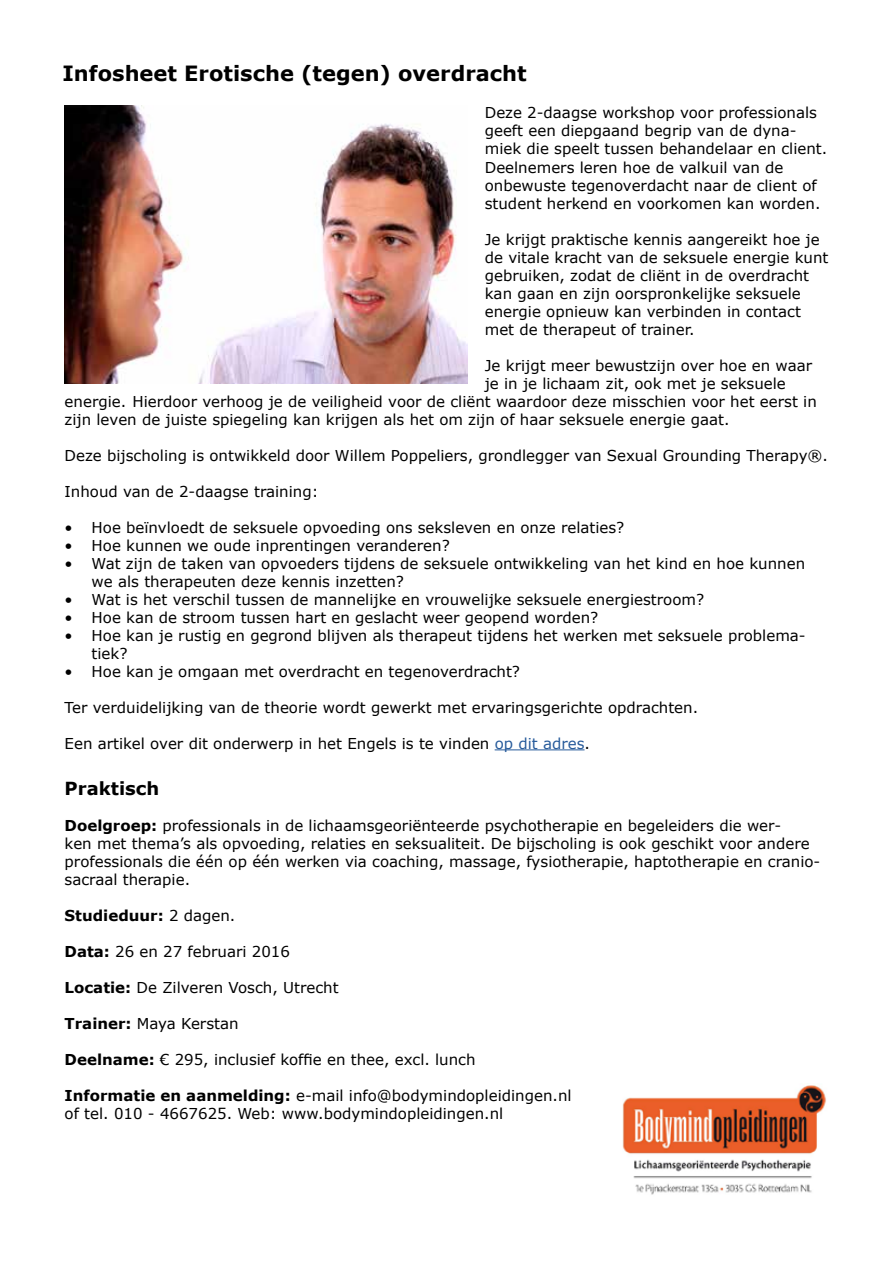
<style>
.page{position:relative;width:893px;height:1263px;background:#fff}
.page>*{position:absolute;margin:0;border:0;box-sizing:border-box;transform-origin:0 0}
.t1{font:700 21px "Verdana";color:#000}
.t2{font:700 18px "Verdana";color:#000}
.t3{font:15px/18px "Verdana";color:#000}
.t4{font:700 15px "Verdana";color:#000}
.s1{color:#275b9b}
.s2{font-weight:700}
.s3{font-weight:400}
</style>
<div class="page">
<hr style="left:495px;top:749px;width:90px;height:1px;background:#275b9b">
<img style="left:622px;top:1085px;width:204px;height:110px">
<img style="left:65px;top:106px;width:403px;height:277px">
<h1 class="t1" style="left:63px;top:58px;width:466px">Infosheet Erotische (tegen) overdracht</h1>
<p class="t3" style="left:485px;top:104px;width:344px">Deze 2-daagse workshop voor professionals geeft een diepgaand begrip van de dyna&shy;miek die speelt tussen behandelaar en client.<br>Deelnemers leren hoe de valkuil van de onbewuste tegenoverdacht naar de client of student herkend en voorkomen kan worden.</p>
<p class="t3" style="left:485px;top:230px;width:345px">Je krijgt praktische kennis aangereikt hoe je de vitale kracht van de seksuele energie kunt gebruiken, zodat de cliënt in de overdracht kan gaan en zijn oorspronkelijke seksuele energie opnieuw kan verbinden in contact met de therapeut of trainer.</p>
<p class="t3" style="left:485px;top:356px;width:329px">Je krijgt meer bewustzijn over hoe en waar</p>
<p class="t3" style="left:485px;top:374px;width:303px">je in je lichaam zit, ook met je seksuele</p>
<p class="t3" style="left:65px;top:392px;width:754px">energie. Hierdoor verhoog je de veiligheid voor de cliënt waardoor deze misschien voor het eerst in</p>
<p class="t3" style="left:65px;top:410px;width:666px">zijn leven de juiste spiegeling kan krijgen als het om zijn of haar seksuele energie gaat.</p>
<p class="t3" style="left:65px;top:446px;width:765px">Deze bijscholing is ontwikkeld door Willem Poppeliers, grondlegger van Sexual Grounding Therapy®.</p>
<p class="t3" style="left:65px;top:482px;width:255px">Inhoud van de 2-daagse training:</p>
<p class="t3" style="left:65px;top:518px;width:561px">• Hoe beïnvloedt de seksuele opvoeding ons seksleven en onze relaties?</p>
<p class="t3" style="left:65px;top:536px;width:387px">• Hoe kunnen we oude inprentingen veranderen?</p>
<p class="t3" style="left:92px;top:554px;width:715px;text-indent:-27px">• Wat zijn de taken van opvoeders tijdens de seksuele ontwikkeling van het kind en hoe kunnen we als therapeuten deze kennis inzetten?</p>
<p class="t3" style="left:65px;top:590px;width:641px">• Wat is het verschil tussen de mannelijke en vrouwelijke seksuele energiestroom?</p>
<p class="t3" style="left:65px;top:608px;width:535px">• Hoe kan de stroom tussen hart en geslacht weer geopend worden?</p>
<p class="t3" style="left:92px;top:626px;width:716px;text-indent:-27px">• Hoe kan je rustig en gegrond blijven als therapeut tijdens het werken met seksuele problema&shy;tiek?</p>
<p class="t3" style="left:65px;top:662px;width:457px">• Hoe kan je omgaan met overdracht en tegenoverdracht?</p>
<p class="t3" style="left:65px;top:698px;width:635px">Ter verduidelijking van de theorie wordt gewerkt met ervaringsgerichte opdrachten.</p>
<p class="t3" style="left:65px;top:734px;width:527px">Een artikel over dit onderwerp in het Engels is te vinden <span class="s1">op dit adres</span>.</p>
<p class="t2" style="left:65px;top:776px;width:96px">Praktisch</p>
<p class="t3" style="left:65px;top:817px;width:757px"><span class="s2">Doelgroep:</span> professionals in de lichaamsgeoriënteerde psychotherapie en begeleiders die wer-<br>ken met thema’s als opvoeding, relaties en seksualiteit. De bijscholing is ook geschikt voor andere professionals die één op één werken via coaching, massage, fysiotherapie, haptotherapie en cranio&shy;sacraal therapie.</p>
<p class="t4" style="left:65px;top:905px;width:172px">Studieduur: <span class="s3">2 dagen.</span></p>
<p class="t3" style="left:65px;top:943px;width:227px"><span class="s2">Data:</span> 26 en 27 februari 2016</p>
<p class="t3" style="left:65px;top:979px;width:275px"><span class="s2">Locatie:</span> De Zilveren Vosch, Utrecht</p>
<p class="t3" style="left:65px;top:1015px;width:175px"><span class="s2">Trainer:</span> Maya Kerstan</p>
<p class="t3" style="left:65px;top:1051px;width:412px"><span class="s2">Deelname:</span> € 295, inclusief koffie en thee, excl. lunch</p>
<p class="t3" style="left:65px;top:1087px;width:508px"><span class="s2">Informatie en aanmelding:</span> e-mail info@bodymindopleidingen.nl of tel. 010 - 4667625. Web: www.bodymindopleidingen.nl</p>
</div>
